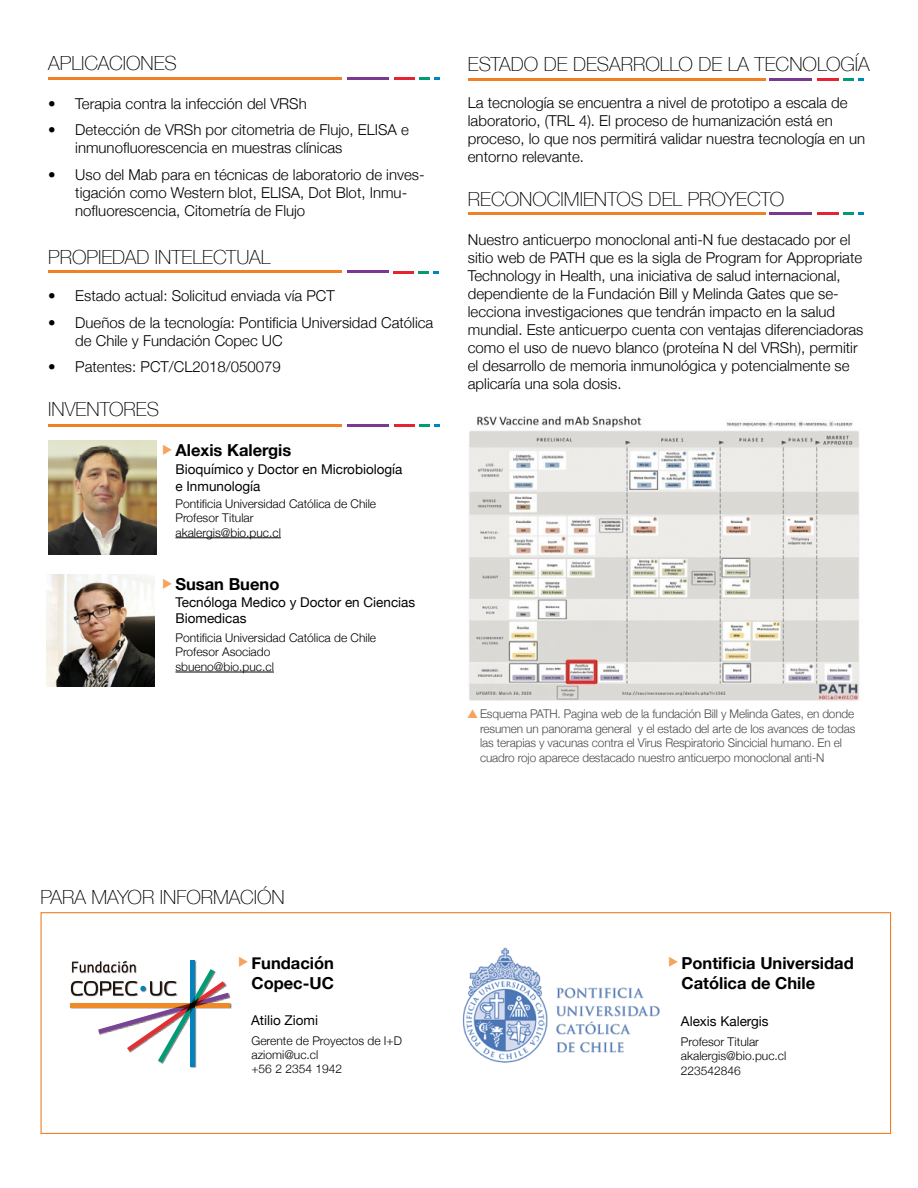
<style>
.page{position:relative;width:918px;height:1188px;background:#fff}
.page>*{position:absolute;margin:0;border:0;box-sizing:border-box;transform-origin:0 0}
.t1{font:100 19.5px "Helvetica Neue";color:#000}
.t2{font:700 16.5px/19.8px "Helvetica Neue";color:#000;text-align:right}
.t3{font:300 15px/18px "Helvetica Neue";color:#000}
.t4{font:13.5px/16.2px "Helvetica Neue";color:#000}
.t5{font:300 12px/14.4px "Helvetica Neue";letter-spacing:-.01em;color:#4a4a49}
.t6{font:300 12px/14.4px "Helvetica Neue";color:#000}
</style>
<div class="page">
<hr style="left:468px;top:78px;width:297px;height:3px;background:#f08026">
<hr style="left:468px;top:212px;width:297px;height:3px;background:#f08026">
<hr style="left:770px;top:78px;width:42px;height:3px;background:#7a398e">
<hr style="left:770px;top:212px;width:42px;height:3px;background:#7a398e">
<hr style="left:817px;top:78px;width:22px;height:2px;background:#e62330">
<hr style="left:817px;top:212px;width:22px;height:3px;background:#e62330">
<hr style="left:48px;top:271px;width:294px;height:2px;background:#f08026">
<hr style="left:347px;top:271px;width:41px;height:2px;background:#7a398e">
<hr style="left:393px;top:271px;width:21px;height:2px;background:#e62330">
<svg style="left:419px;top:271px;width:19px;height:2px"></svg>
<svg style="left:843px;top:78px;width:20px;height:2px"></svg>
<svg style="left:843px;top:212px;width:20px;height:3px"></svg>
<div style="left:40px;top:912px;width:851px;height:222px;border:1px solid #f08026"></div>
<hr style="left:71px;top:1003px;width:159px;height:4px;background:#ee8a28">
<div style="left:190px;top:960px;width:5px;height:107px;background:#0083be"></div>
<svg style="left:71px;top:961px;width:158px;height:102px"></svg>
<img style="left:462px;top:947px;width:198px;height:116px">
<hr style="left:48px;top:77px;width:294px;height:3px;background:#f08026">
<hr style="left:347px;top:77px;width:41px;height:3px;background:#7a398e">
<hr style="left:394px;top:77px;width:21px;height:3px;background:#e62330">
<svg style="left:419px;top:77px;width:20px;height:3px"></svg>
<img style="left:469px;top:416px;width:390px;height:285px">
<hr style="left:48px;top:424px;width:294px;height:3px;background:#f08026">
<hr style="left:347px;top:424px;width:41px;height:3px;background:#7a398e">
<hr style="left:394px;top:424px;width:21px;height:3px;background:#e62330">
<svg style="left:419px;top:424px;width:20px;height:3px"></svg>
<hr style="left:176px;top:537px;width:105px;height:1px;background:#000">
<hr style="left:176px;top:672px;width:98px;height:1px;background:#000">
<img style="left:48px;top:440px;width:109px;height:114px">
<img style="left:46px;top:574px;width:109px;height:113px">
<h1 class="t1" style="left:48px;top:48px;width:130px">APLICACIONES</h1>
<p class="t3" style="left:48px;top:93px;width:260px">• Terapia contra la infección del VRSh</p>
<p class="t3" style="left:75px;top:120px;width:335px;text-indent:-27px">• Detección de VRSh por citometria de Flujo, ELISA e inmunofluorescencia en muestras clínicas</p>
<p class="t3" style="left:75px;top:164px;width:351px;text-indent:-27px">• Uso del Mab para en técnicas de laboratorio de inves&shy;tigación como Western blot, ELISA, Dot Blot, Inmu&shy;nofluorescencia, Citometría de Flujo</p>
<h1 class="t1" style="left:48px;top:242px;width:224px">PROPIEDAD INTELECTUAL</h1>
<p class="t3" style="left:48px;top:286px;width:288px">• Estado actual: Solicitud enviada vía PCT</p>
<p class="t3" style="left:75px;top:312px;width:360px;text-indent:-27px">• Dueños de la tecnología: Pontificia Universidad Católica de Chile y Fundación Copec UC</p>
<p class="t3" style="left:48px;top:357px;width:234px">• Patentes: PCT/CL2018/050079</p>
<h1 class="t1" style="left:48px;top:395px;width:112px">INVENTORES</h1>
<p class="t2" style="left:176px;top:441px;width:117px">Alexis Kalergis</p>
<p class="t4" style="left:176px;top:462px;width:229px">Bioquímico y Doctor en Microbiología e Inmunología</p>
<p class="t6" style="left:176px;top:495px;width:202px">Pontificia Universidad Católica de Chile<br>Profesor Titular<br>akalergis@bio.puc.cl</p>
<p class="t2" style="left:176px;top:575px;width:105px">Susan Bueno</p>
<p class="t4" style="left:176px;top:595px;width:241px">Tecnóloga Medico y Doctor en Ciencias<br>Biomedicas</p>
<p class="t6" style="left:176px;top:630px;width:202px">Pontificia Universidad Católica de Chile<br>Profesor Asociado<br>sbueno@bio.puc.cl</p>
<h1 class="t1" style="left:468px;top:49px;width:403px">ESTADO DE DESARROLLO DE LA TECNOLOGÍA</h1>
<p class="t3" style="left:468px;top:93px;width:399px">La tecnología se encuentra a nivel de prototipo a escala de laboratorio, (TRL 4). El proceso de humanización está en proceso, lo que nos permitirá validar nuestra tecnología en un entorno relevante.</p>
<h1 class="t1" style="left:468px;top:184px;width:318px">RECONOCIMIENTOS DEL PROYECTO</h1>
<p class="t3" style="left:468px;top:229px;width:397px">Nuestro anticuerpo monoclonal anti-N fue destacado por el sitio web de PATH que es la sigla de Program for Appropriate Technology in Health, una iniciativa de salud internacional, dependiente de la Fundación Bill y Melinda Gates que se&shy;lecciona investigaciones que tendrán impacto en la salud mundial. Este anticuerpo cuenta con ventajas diferenciadoras como el uso de nuevo blanco (proteína N del VRSh), permitir el desarrollo de memoria inmunológica y potencialmente se aplicaría una sola dosis.</p>
<p class="t5" style="left:480px;top:706px;width:377px">Esquema PATH. Pagina web de la fundación Bill y Melinda Gates, en donde resumen un panorama general y el estado del arte de los avances de todas las terapias y vacunas contra el Virus Respiratorio Sincicial humano. En el cuadro rojo aparece destacado nuestro anticuerpo monoclonal anti-N</p>
<h1 class="t1" style="left:40px;top:882px;width:246px">PARA MAYOR INFORMACIÓN</h1>
<p class="t2" style="left:238px;top:953px;width:97px"><sup>◆</sup> Fundación<br>Copec-UC</p>
<p class="t4" style="left:251px;top:1013px;width:69px">Atilio Ziomi</p>
<p class="t6" style="left:251px;top:1032px;width:152px">Gerente de Proyectos de I+D aziomi@uc.cl<br>+56 2 2354 1942</p>
<p class="t2" style="left:682px;top:953px;width:174px;text-align:left;text-indent:-13px"><sup>◆</sup> Pontificia Universidad<br>Católica de Chile</p>
<p class="t4" style="left:681px;top:1014px;width:89px">Alexis Kalergis</p>
<p class="t6" style="left:681px;top:1033px;width:107px">Profesor Titular akalergis@bio.puc.cl<br>223542846</p>
</div>
